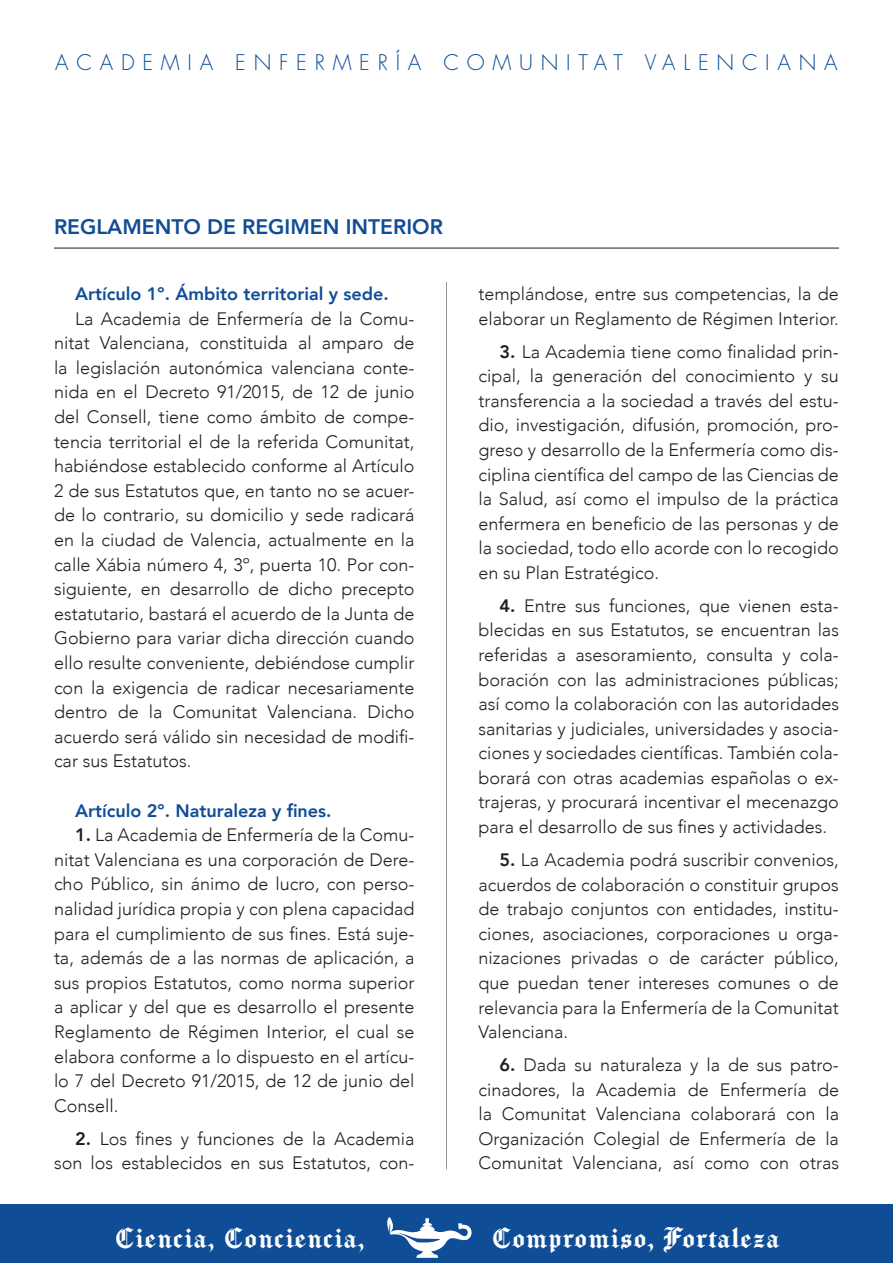
<style>
.page{position:relative;width:893px;height:1263px;background:#fff}
.page>*{position:absolute;margin:0;border:0;box-sizing:border-box;transform-origin:0 0}
.t1{font:27px "Chomsky";letter-spacing:.04em;color:#fff}
.t2{font:300 21px "Futura";letter-spacing:.37em;color:#0f4d96}
.t3{font:800 21px "Avenir";color:#0f4d96}
.t4{font:300 18px/24.6px "Avenir";color:#231f20;text-align:justify}
.t5{font:800 18px "Avenir";color:#0f4d96}
.s1{font-weight:800}
</style>
<div class="page">
<div style="left:0;top:1204px;width:893px;height:59px;background:#0f4d96"></div>
<svg style="left:387px;top:1217px;width:85px;height:41px"></svg>
<hr style="left:54px;top:248px;width:785px;height:1px;background:#231f20">
<hr style="left:446px;top:282px;width:1px;height:887px;background:#939598">
<p class="t2" style="left:55px;top:50px;width:784px">ACADEMIA ENFERMERÍA COMUNITAT VALENCIANA</p>
<p class="t3" style="left:54px;top:210px;width:390px">REGLAMENTO DE REGIMEN INTERIOR</p>
<p class="t5" style="left:75px;top:280px;width:315px">Artículo 1º. Ámbito territorial y sede.</p>
<p class="t4" style="left:54px;top:306px;width:362px;text-indent:21px">La Academia de Enfermería de la Comu&shy;nitat Valenciana, constituida al amparo de la legislación autonómica valenciana conte&shy;nida en el Decreto 91/2015, de 12 de junio del Consell, tiene como ámbito de compe&shy;tencia territorial el de la referida Comunitat, habiéndose establecido conforme al Artículo 2 de sus Estatutos que, en tanto no se acuer&shy;de lo contrario, su domicilio y sede radicará en la ciudad de Valencia, actualmente en la calle Xábia número 4, 3º, puerta 10. Por con&shy;siguiente, en desarrollo de dicho precepto estatutario, bastará el acuerdo de la Junta de Gobierno para variar dicha dirección cuando ello resulte conveniente, debiéndose cumplir con la exigencia de radicar necesariamente dentro de la Comunitat Valenciana. Dicho acuerdo será válido sin necesidad de modifi&shy;car sus Estatutos.</p>
<p class="t5" style="left:75px;top:796px;width:258px">Artículo 2º. Naturaleza y fines.</p>
<p class="t4" style="left:54px;top:823px;width:362px;text-indent:21px"><span class="s1">1.</span> La Academia de Enfermería de la Comu&shy;nitat Valenciana es una corporación de Dere&shy;cho Público, sin ánimo de lucro, con perso&shy;nalidad jurídica propia y con plena capacidad para el cumplimiento de sus fines. Está suje&shy;ta, además de a las normas de aplicación, a sus propios Estatutos, como norma superior a aplicar y del que es desarrollo el presente Reglamento de Régimen Interior, el cual se elabora conforme a lo dispuesto en el artícu&shy;lo 7 del Decreto 91/2015, de 12 de junio del Consell.</p>
<p class="t4" style="left:54px;top:1126px;width:362px;text-align:right"><span class="s1">2.</span> Los fines y funciones de la Academia son los establecidos en sus Estatutos, con-</p>
<p class="t4" style="left:478px;top:282px;width:362px">templándose, entre sus competencias, la de elaborar un Reglamento de Régimen Interior.</p>
<p class="t4" style="left:478px;top:339px;width:362px;text-indent:21px"><span class="s1">3.</span> La Academia tiene como finalidad prin&shy;cipal, la generación del conocimiento y su transferencia a la sociedad a través del estu&shy;dio, investigación, difusión, promoción, pro&shy;greso y desarrollo de la Enfermería como dis&shy;ciplina científica del campo de las Ciencias de la Salud, así como el impulso de la práctica enfermera en beneficio de las personas y de la sociedad, todo ello acorde con lo recogido en su Plan Estratégico.</p>
<p class="t4" style="left:478px;top:593px;width:362px;text-indent:21px"><span class="s1">4.</span> Entre sus funciones, que vienen esta&shy;blecidas en sus Estatutos, se encuentran las referidas a asesoramiento, consulta y cola&shy;boración con las administraciones públicas; así como la colaboración con las autoridades sanitarias y judiciales, universidades y asocia&shy;ciones y sociedades científicas. También cola&shy;borará con otras academias españolas o ex&shy;trajeras, y procurará incentivar el mecenazgo para el desarrollo de sus fines y actividades.</p>
<p class="t4" style="left:478px;top:848px;width:362px;text-indent:21px"><span class="s1">5.</span> La Academia podrá suscribir convenios, acuerdos de colaboración o constituir grupos de trabajo conjuntos con entidades, institu&shy;ciones, asociaciones, corporaciones u orga&shy;nizaciones privadas o de carácter público, que puedan tener intereses comunes o de relevancia para la Enfermería de la Comunitat Valenciana.</p>
<p class="t4" style="left:478px;top:1053px;width:362px;text-indent:21px"><span class="s1">6.</span> Dada su naturaleza y la de sus patro&shy;cinadores, la Academia de Enfermería de la Comunitat Valenciana colaborará con la Organización Colegial de Enfermería de la Comunitat Valenciana, así como con otras</p>
<p class="t1" style="left:114px;top:1218px;width:252px">Ciencia, Conciencia,</p>
<p class="t1" style="left:491px;top:1218px;width:290px">Compromiso, Fortaleza</p>
</div>
